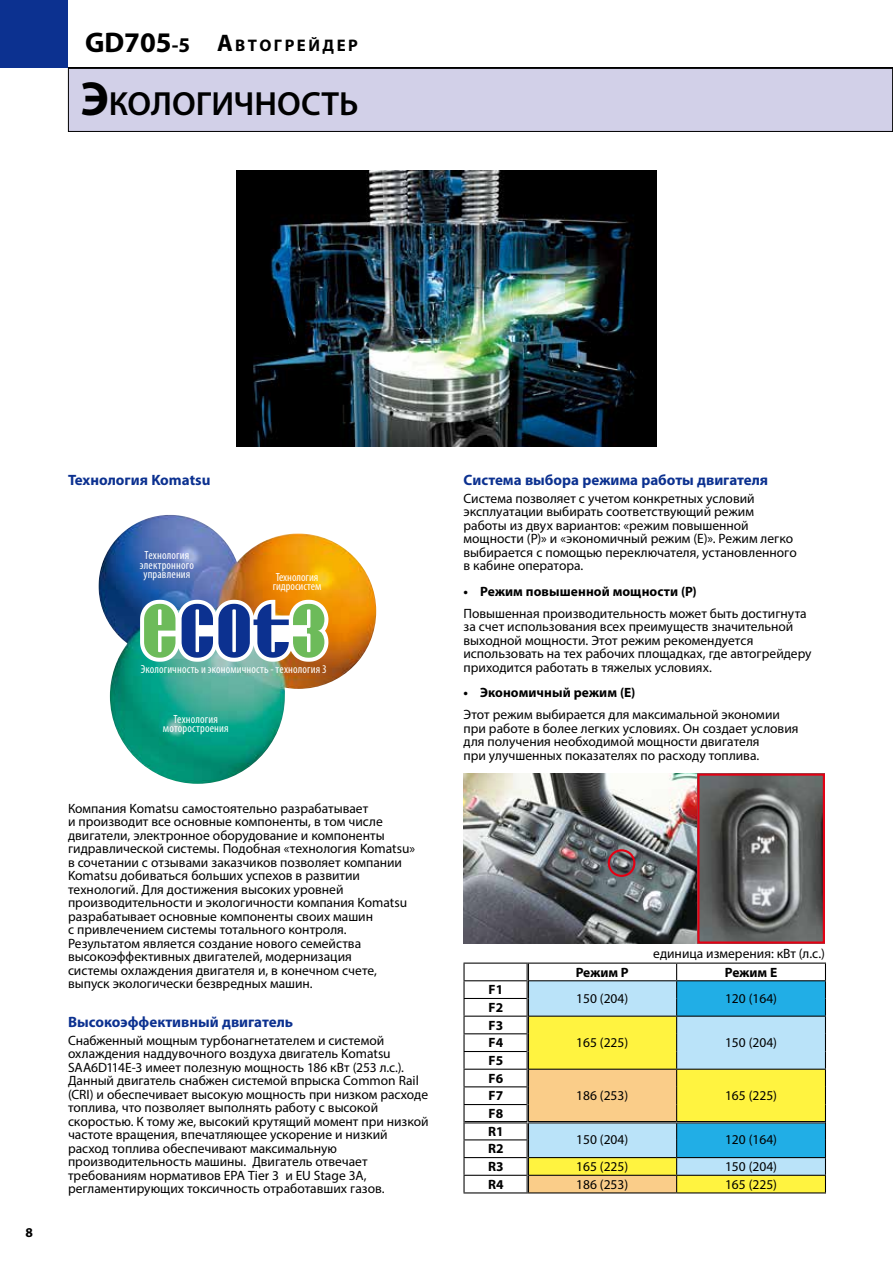
<style>
.page{position:relative;width:893px;height:1263px;background:#fff}
.page>*{position:absolute;margin:0;border:0;box-sizing:border-box;transform-origin:0 0}
.t1{font:600 33.6px "Myriad Pro";color:#000}
.t2{font:700 16.8px "Myriad Pro";letter-spacing:.15em;color:#000}
.t3{font:700 15px "Myriad Pro";color:#0c3190}
.t4{font:13.5px/13.5px "Myriad Pro";color:#000}
.t5{font:700 13.5px/17.7px "Myriad Pro";letter-spacing:.005em;color:#000;text-align:justify}
.t6{font:condensed 11.85px/9.4px "Myriad Pro";letter-spacing:.015em;color:#fff;text-align:center}
.s1{font-size:28.5px}
.s2{font-size:21px}
.s3{font-size:24px}
.s4{font-weight:700;font-size:48px}
</style>
<div class="page">
<div style="left:0;top:0;width:68px;height:68px;background:#0c3190"></div>
<hr style="left:68px;top:67px;width:825px;height:1px;background:#000">
<div style="left:68px;top:68px;width:825px;height:63px;background:#d2d0e8"></div>
<div style="left:68px;top:68px;width:825px;height:64px;border:1px solid #000"></div>
<img style="left:237px;top:170px;width:419px;height:276px">
<img style="left:463px;top:773px;width:234px;height:171px">
<hr style="left:463px;top:962px;width:65px;height:2px;background:#000">
<hr style="left:528px;top:962px;width:149px;height:2px;background:#000">
<hr style="left:677px;top:962px;width:149px;height:2px;background:#000">
<hr style="left:463px;top:980px;width:64px;height:1px;background:#000">
<hr style="left:463px;top:998px;width:64px;height:1px;background:#000">
<hr style="left:463px;top:1015px;width:64px;height:2px;background:#000">
<hr style="left:463px;top:1033px;width:64px;height:1px;background:#000">
<hr style="left:463px;top:1051px;width:64px;height:1px;background:#000">
<hr style="left:463px;top:1069px;width:64px;height:1px;background:#000">
<hr style="left:463px;top:1086px;width:64px;height:1px;background:#000">
<hr style="left:463px;top:1104px;width:64px;height:1px;background:#000">
<hr style="left:463px;top:1139px;width:64px;height:1px;background:#000">
<hr style="left:463px;top:1157px;width:64px;height:1px;background:#000">
<hr style="left:463px;top:1175px;width:64px;height:1px;background:#000">
<svg style="left:463px;top:964px;width:2px;height:228px"></svg>
<hr style="left:463px;top:1192px;width:65px;height:1px;background:#000">
<svg style="left:527px;top:964px;width:299px;height:229px;background:#bed5a5"></svg>
<hr style="left:465px;top:1121px;width:62px;height:1px;background:#000">
<hr style="left:465px;top:1122px;width:62px;height:1px;background:#000">
<hr style="left:528px;top:1121px;width:149px;height:1px;background:#000">
<hr style="left:528px;top:1122px;width:149px;height:1px;background:#000">
<hr style="left:677px;top:1121px;width:148px;height:1px;background:#000">
<hr style="left:677px;top:1122px;width:148px;height:1px;background:#000">
<img style="left:700px;top:776px;width:122px;height:165px">
<div style="left:697px;top:773px;width:128px;height:171px;border:2px solid #e60013"></div>
<div style="left:608px;top:849px;width:27px;height:28px;border:2px solid #e60013;border-radius:50%"></div>
<img style="left:99px;top:515px;width:277px;height:269px">
<svg style="left:140px;top:600px;width:189px;height:62px"></svg>
<svg style="left:141px;top:549px;width:10px;height:18px"></svg>
<p class="t2" style="left:85px;top:34px;width:274px"><span class="s1">GD705</span><span class="s2">-5</span> <span class="s3">А</span>втогрейдер</p>
<h1 class="t1" style="left:81px;top:82px;width:279px"><span class="s4">Э</span>кологичность</h1>
<p class="t5" style="left:26px;top:1223px;width:9px">8</p>
<p class="t3" style="left:68px;top:470px;width:144px">Технология Komatsu</p>
<p class="t6" style="left:140px;top:550px;width:55px">Технология электронного управления</p>
<p class="t6" style="left:273px;top:572px;width:50px;text-align:left">Технология гидросистем</p>
<p class="t6" style="left:141px;top:664px;width:188px">Экологичность и экономичность - технология 3</p>
<p class="t6" style="left:163px;top:714px;width:67px">Технология моторостроения</p>
<p class="t4" style="left:68px;top:801px;width:349px">Компания Komatsu самостоятельно разрабатывает<br>и производит все основные компоненты, в том числе двигатели, электронное оборудование и компоненты гидравлической системы. Подобная «технология Komatsu» в сочетании с отзывами заказчиков позволяет компании Komatsu добиваться больших успехов в развитии технологий. Для достижения высоких уровней производительности и экологичности компания Komatsu разрабатывает основные компоненты своих машин<br>с привлечением системы тотального контроля.<br>Результатом является создание нового семейства высокоэффективных двигателей, модернизация<br>системы охлаждения двигателя и, в конечном счете, выпуск экологически безвредных машин.</p>
<p class="t3" style="left:68px;top:1012px;width:227px">Высокоэффективный двигатель</p>
<p class="t4" style="left:68px;top:1033px;width:362px">Снабженный мощным турбонагнетателем и системой охлаждения наддувочного воздуха двигатель Komatsu SAA6D114E-3 имеет полезную мощность 186 кВт (253 л.с.).<br>Данный двигатель снабжен системой впрыска Common Rail (CRI) и обеспечивает высокую мощность при низком расходе топлива, что позволяет выполнять работу с высокой скоростью. К тому же, высокий крутящий момент при низкой частоте вращения, впечатляющее ускорение и низкий расход топлива обеспечивают максимальную производительность машины. Двигатель отвечает требованиям нормативов EPA Tier 3 и EU Stage 3A, регламентирующих токсичность отработавших газов.</p>
<p class="t3" style="left:463px;top:470px;width:306px">Система выбора режима работы двигателя</p>
<p class="t4" style="left:463px;top:491px;width:335px">Система позволяет с учетом конкретных условий эксплуатации выбирать соответствующий режим работы из двух вариантов: «режим повышенной мощности (Р)» и «экономичный режим (Е)». Режим легко выбирается с помощью переключателя, установленного в кабине оператора.</p>
<p class="t5" style="left:463px;top:582px;width:235px">• Режим повышенной мощности (P)</p>
<p class="t4" style="left:463px;top:606px;width:350px">Повышенная производительность может быть достигнута за счет использования всех преимуществ значительной выходной мощности. Этот режим рекомендуется использовать на тех рабочих площадках, где автогрейдеру приходится работать в тяжелых условиях.</p>
<p class="t5" style="left:463px;top:683px;width:173px">• Экономичный режим (E)</p>
<p class="t4" style="left:463px;top:708px;width:337px">Этот режим выбирается для максимальной экономии при работе в более легких условиях. Он создает условия для получения необходимой мощности двигателя<br>при улучшенных показателях по расходу топлива.</p>
<p class="t4" style="left:653px;top:947px;width:173px">единица измерения: кВт (л.с.)</p>
<p class="t5" style="left:489px;top:980px;width:16px">F1</p>
<p class="t5" style="left:489px;top:998px;width:16px">F2<br>F3<br>F4</p>
<p class="t5" style="left:489px;top:1051px;width:16px">F5<br>F6<br>F7</p>
<p class="t5" style="left:488px;top:1104px;width:17px">F8<br>R1</p>
<p class="t5" style="left:488px;top:1139px;width:17px">R2<br>R3</p>
<p class="t5" style="left:576px;top:963px;width:54px">Режим Р</p>
<p class="t5" style="left:725px;top:963px;width:54px">Режим Е</p>
<p class="t4" style="left:576px;top:991px;width:54px">150 (204)</p>
<p class="t4" style="left:725px;top:991px;width:54px">120 (164)</p>
<p class="t4" style="left:576px;top:1036px;width:54px">165 (225)</p>
<p class="t4" style="left:725px;top:1036px;width:54px">150 (204)</p>
<p class="t4" style="left:576px;top:1089px;width:54px">186 (253)</p>
<p class="t4" style="left:725px;top:1089px;width:54px">165 (225)</p>
<p class="t4" style="left:576px;top:1133px;width:54px">150 (204)</p>
<p class="t4" style="left:725px;top:1133px;width:54px">120 (164)</p>
<p class="t4" style="left:576px;top:1159px;width:54px">165 (225)</p>
<p class="t4" style="left:725px;top:1159px;width:54px">150 (204)</p>
<p class="t5" style="left:488px;top:1175px;width:17px">R4</p>
<p class="t4" style="left:576px;top:1177px;width:54px">186 (253)</p>
<p class="t4" style="left:725px;top:1177px;width:54px">165 (225)</p>
</div>
